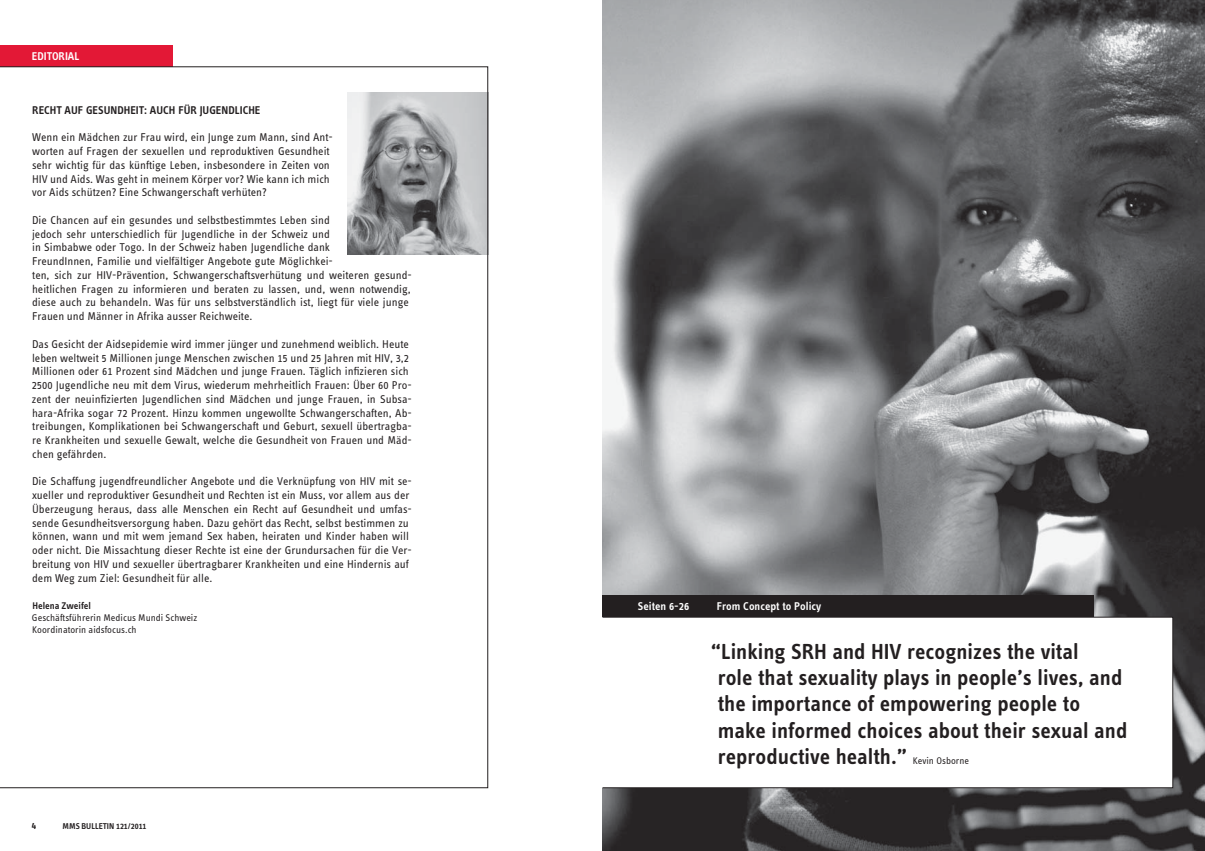
<style>
.page{position:relative;width:1205px;height:851px;background:#fff}
.page>*{position:absolute;margin:0;border:0;box-sizing:border-box;transform-origin:0 0}
.t1{font:22.5px/26.2px "Info Text Semibold Tf";color:#231f20}
.t2{font:11.62px/13.8px "Info Text Regular Tf";color:#231f20}
.t3{font:11.62px "Info Text Semibold Tf";color:#fff}
.t4{font:11.62px "Info Text Semibold Tf";color:#231f20}
.t5{font:10px/11.9px "Info Text Regular Tf";color:#231f20}
.t6{font:10px "Info Text Semibold Tf";color:#231f20}
.t7{font:8.75px "Info Text Semibold Tf";color:#231f20}
</style>
<div class="page">
<div style="left:0;top:45px;width:172px;height:21px;background:#e31836"></div>
<img style="left:602px;top:0;width:603px;height:850px">
<div style="left:602px;top:617px;width:571px;height:170px;background:#fff"></div>
<div style="left:602px;top:616px;width:571px;height:172px;border:1px solid #231f20"></div>
<div style="left:602px;top:595px;width:492px;height:22px;background:#231f20"></div>
<svg style="left:0;top:66px;width:488px;height:722px"></svg>
<p class="t3" style="left:32px;top:51px;width:49px">EDITORIAL</p>
<p class="t4" style="left:32px;top:105px;width:230px">RECHT AUF GESUNDHEIT: AUCH FÜR JUGENDLICHE</p>
<p class="t2" style="left:32px;top:131px;width:302px">Wenn ein Mädchen zur Frau wird, ein Junge zum Mann, sind Ant&shy;worten auf Fragen der sexuellen und reproduktiven Gesundheit sehr wichtig für das künftige Leben, insbesondere in Zeiten von HIV und Aids. Was geht in meinem Körper vor? Wie kann ich mich vor Aids schützen? Eine Schwangerschaft verhüten?</p>
<p class="t2" style="left:32px;top:214px;width:381px">Die Chancen auf ein gesundes und selbstbestimmtes Leben sind<br>jedoch sehr unterschiedlich für Jugendliche in der Schweiz und<br>in Simbabwe oder Togo. In der Schweiz haben Jugendliche dank<br>FreundInnen, Familie und vielfältiger Angebote gute Möglichkei-<br>ten, sich zur HIV-Prävention, Schwangerschaftsverhütung und weiteren gesund&shy;heitlichen Fragen zu informieren und beraten zu lassen, und, wenn notwendig, diese auch zu behandeln. Was für uns selbstverständlich ist, liegt für viele junge Frauen und Männer in Afrika ausser Reichweite.</p>
<p class="t2" style="left:32px;top:338px;width:382px">Das Gesicht der Aidsepidemie wird immer jünger und zunehmend weiblich. Heute leben weltweit 5 Millionen junge Menschen zwischen 15 und 25 Jahren mit HIV, 3,2<br>Millionen oder 61 Prozent sind Mädchen und junge Frauen. Täglich infizieren sich 2500 Jugendliche neu mit dem Virus, wiederum mehrheitlich Frauen: Über 60 Pro&shy;zent der neuinfizierten Jugendlichen sind Mädchen und junge Frauen, in Subsa&shy;hara-Afrika sogar 72 Prozent. Hinzu kommen ungewollte Schwangerschaften, Ab&shy;treibungen, Komplikationen bei Schwangerschaft und Geburt, sexuell übertragba&shy;re Krankheiten und sexuelle Gewalt, welche die Gesundheit von Frauen und Mäd&shy;chen gefährden.</p>
<p class="t2" style="left:32px;top:475px;width:381px">Die Schaffung jugendfreundlicher Angebote und die Verknüpfung von HIV mit se&shy;xueller und reproduktiver Gesundheit und Rechten ist ein Muss, vor allem aus der Überzeugung heraus, dass alle Menschen ein Recht auf Gesundheit und umfas&shy;sende Gesundheitsversorgung haben. Dazu gehört das Recht, selbst bestimmen zu können, wann und mit wem jemand Sex haben, heiraten und Kinder haben will oder nicht. Die Missachtung dieser Rechte ist eine der Grundursachen für die Ver&shy;breitung von HIV und sexueller übertragbarer Krankheiten und eine Hindernis auf dem Weg zum Ziel: Gesundheit für alle.</p>
<p class="t6" style="left:32px;top:602px;width:60px">Helena Zweifel</p>
<p class="t5" style="left:32px;top:612px;width:167px">Geschäftsführerin Medicus Mundi Schweiz<br>Koordinatorin aidsfocus.ch</p>
<p class="t6" style="left:32px;top:822px;width:6px">4</p>
<p class="t7" style="left:63px;top:823px;width:85px">MMS BULLETIN 121/2011</p>
<p class="t3" style="left:638px;top:602px;width:53px">Seiten 6-26</p>
<p class="t3" style="left:717px;top:602px;width:106px">From Concept to Policy</p>
<h1 class="t1" style="left:718px;top:640px;width:411px;text-indent:-7px">“Linking SRH and HIV recognizes the vital<br>role that sexuality plays in people’s lives, and the importance of empowering people to make informed choices about their sexual and reproductive health.”</h1>
<p class="t5" style="left:913px;top:755px;width:58px">Kevin Osborne</p>
</div>
